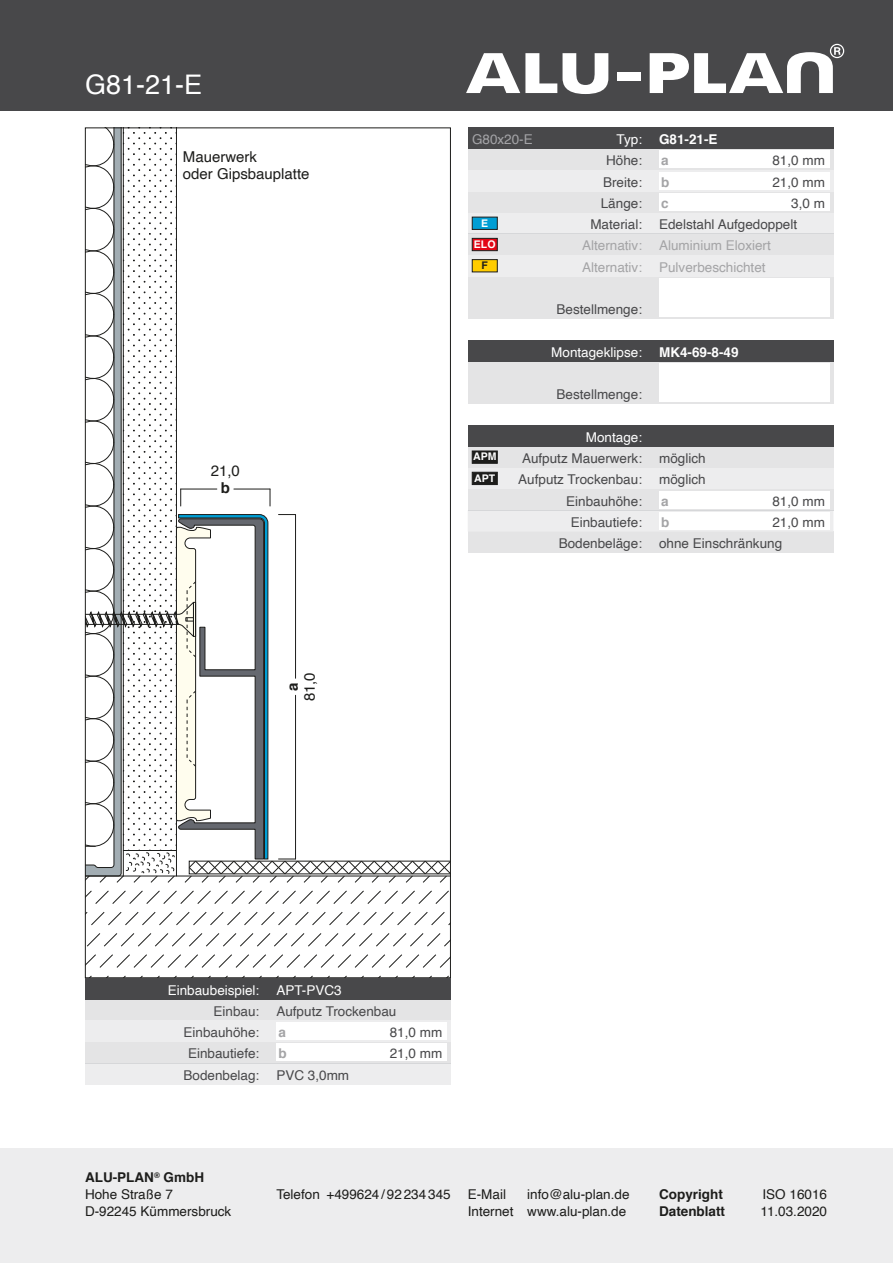
<style>
.page{position:relative;width:893px;height:1263px;background:#fff}
.page>*{position:absolute;margin:0;border:0;box-sizing:border-box;transform-origin:0 0}
.t1{font:27px "Helvetica";color:#fff}
.t2{font:15px/17px "Helvetica";color:#1d1d1b}
.t3{font:700 15px "Helvetica";color:#1d1d1b}
.t4{font:13.5px "Helvetica";color:#48484a}
.t5{font:13.5px/17px "Helvetica";color:#1d1d1b}
.t6{font:13.5px "Helvetica";color:#a4a4a6}
.t7{font:13.5px "Helvetica";color:#fff}
.t8{font:700 13.5px "Helvetica";color:#1d1d1b}
.t9{font:700 13.5px "Helvetica";color:#fff}
.t10{font:13.5px "Helvetica";color:#a4a4a7}
.t11{font:700 13.5px "Helvetica";color:#a4a4a6}
.t12{font:700 10.5px/21.3px "Helvetica";color:#fff}
.t13{font:700 10.5px "Helvetica";color:#1d1d1b}
.s1{font-weight:700}
</style>
<div class="page">
<div style="left:0;top:1148px;width:893px;height:115px;background:#ededee"></div>
<div style="left:0;top:0;width:893px;height:111px;background:#48484a"></div>
<svg style="left:87px;top:890px;width:362px;height:14px"></svg>
<svg style="left:87px;top:912px;width:362px;height:14px"></svg>
<svg style="left:87px;top:933px;width:362px;height:14px"></svg>
<svg style="left:87px;top:954px;width:362px;height:14px"></svg>
<svg style="left:90px;top:975px;width:359px;height:1px"></svg>
<svg style="left:87px;top:130px;width:362px;height:753px"></svg>
<hr style="left:295px;top:514px;width:1px;height:164px;background:#1d1d1b">
<hr style="left:295px;top:695px;width:1px;height:164px;background:#1d1d1b">
<div style="left:468px;top:468px;width:365px;height:21px;background:#ededee"></div>
<div style="left:468px;top:446px;width:365px;height:22px;background:#e4e4e5"></div>
<div style="left:468px;top:531px;width:365px;height:22px;background:#e4e4e5"></div>
<svg style="left:468px;top:489px;width:365px;height:42px"></svg>
<div style="left:659px;top:491px;width:170px;height:17px;background:#fff"></div>
<div style="left:468px;top:425px;width:365px;height:21px;background:#48484a"></div>
<div style="left:85px;top:999px;width:366px;height:21px;background:#e4e4e5"></div>
<svg style="left:85px;top:1020px;width:366px;height:64px"></svg>
<div style="left:276px;top:1023px;width:170px;height:17px;background:#fff"></div>
<div style="left:85px;top:978px;width:366px;height:21px;background:#48484a"></div>
<div style="left:468px;top:276px;width:365px;height:43px;background:#e4e4e5"></div>
<div style="left:659px;top:279px;width:170px;height:38px;background:#fff"></div>
<svg style="left:468px;top:213px;width:365px;height:63px;background:#e9e9ea"></svg>
<div style="left:468px;top:191px;width:365px;height:22px;background:#e4e4e5"></div>
<div style="left:659px;top:193px;width:170px;height:17px;background:#fff"></div>
<div style="left:468px;top:170px;width:365px;height:21px;background:#ededee"></div>
<div style="left:659px;top:172px;width:170px;height:17px;background:#fff"></div>
<div style="left:468px;top:149px;width:365px;height:21px;background:#e4e4e5"></div>
<div style="left:659px;top:151px;width:170px;height:17px;background:#fff"></div>
<div style="left:468px;top:128px;width:365px;height:21px;background:#48484a"></div>
<div style="left:468px;top:361px;width:365px;height:43px;background:#e4e4e5"></div>
<div style="left:659px;top:364px;width:170px;height:38px;background:#fff"></div>
<div style="left:468px;top:340px;width:365px;height:21px;background:#48484a"></div>
<div style="left:472px;top:451px;width:25px;height:12px;background:#1d1d1b"></div>
<div style="left:472px;top:472px;width:25px;height:13px;background:#1d1d1b;border:1px solid #1d1d1b"></div>
<div style="left:472px;top:259px;width:25px;height:13px;background:#fc0;border:1px solid #1d1d1b"></div>
<div style="left:472px;top:238px;width:25px;height:13px;background:#e30614;border:1px solid #1d1d1b"></div>
<div style="left:472px;top:217px;width:25px;height:13px;background:#009ed4;border:1px solid #1d1d1b"></div>
<svg style="left:650px;top:44px;width:194px;height:49px"></svg>
<div style="left:617px;top:72px;width:23px;height:9px;background:#fff"></div>
<svg style="left:466px;top:53px;width:142px;height:41px"></svg>
<h1 class="t1" style="left:85px;top:63px;width:119px">G81-21-E</h1>
<p class="t2" style="left:183px;top:148px;width:128px">Mauerwerk<br>oder Gipsbauplatte</p>
<p class="t2" style="left:211px;top:462px;width:31px">21,0</p>
<p class="t3" style="left:221px;top:475px;width:11px">b</p>
<p class="t2" style="left:302px;top:701px;width:31px;rotate:-90deg">81,0</p>
<p class="t3" style="left:280px;top:691px;width:10px;rotate:-90deg">a</p>
<p class="t10" style="left:472px;top:129px;width:62px">G80x20-E</p>
<p class="t7" style="left:617px;top:129px;width:27px">Typ:</p>
<p class="t9" style="left:659px;top:128px;width:60px">G81-21-E</p>
<p class="t4" style="left:606px;top:150px;width:38px">Höhe:</p>
<p class="t11" style="left:661px;top:150px;width:9px">a</p>
<p class="t4" style="left:772px;top:150px;width:54px">81,0 mm</p>
<p class="t4" style="left:603px;top:171px;width:41px">Breite:</p>
<p class="t11" style="left:661px;top:171px;width:10px">b</p>
<p class="t4" style="left:772px;top:171px;width:54px">21,0 mm</p>
<p class="t4" style="left:601px;top:193px;width:43px">Länge:</p>
<p class="t11" style="left:661px;top:192px;width:9px">c</p>
<p class="t4" style="left:791px;top:193px;width:35px">3,0 m</p>
<p class="t12" style="left:481px;top:212px;width:9px">E</p>
<p class="t12" style="left:474px;top:234px;width:23px">ELO</p>
<p class="t13" style="left:482px;top:257px;width:8px">F</p>
<p class="t4" style="left:659px;top:214px;width:140px">Edelstahl Aufgedoppelt</p>
<p class="t6" style="left:659px;top:256px;width:108px">Pulverbeschichtet</p>
<p class="t4" style="left:590px;top:214px;width:53px">Material:</p>
<p class="t6" style="left:582px;top:256px;width:62px">Alternativ:</p>
<p class="t6" style="left:582px;top:235px;width:62px">Alternativ:</p>
<p class="t6" style="left:659px;top:235px;width:113px">Aluminium Eloxiert</p>
<p class="t4" style="left:556px;top:299px;width:87px">Bestellmenge:</p>
<p class="t7" style="left:551px;top:342px;width:92px">Montageklipse:</p>
<p class="t9" style="left:659px;top:341px;width:81px">MK4-69-8-49</p>
<p class="t4" style="left:556px;top:384px;width:87px">Bestellmenge:</p>
<p class="t12" style="left:473px;top:446px;width:25px">APM<br>APT</p>
<p class="t7" style="left:586px;top:427px;width:58px">Montage:</p>
<p class="t4" style="left:518px;top:469px;width:125px">Aufputz Trockenbau:</p>
<p class="t4" style="left:659px;top:469px;width:48px">möglich</p>
<p class="t4" style="left:522px;top:448px;width:122px">Aufputz Mauerwerk:</p>
<p class="t4" style="left:659px;top:448px;width:48px">möglich</p>
<p class="t4" style="left:566px;top:490px;width:77px">Einbauhöhe:</p>
<p class="t11" style="left:661px;top:490px;width:9px">a</p>
<p class="t4" style="left:772px;top:490px;width:54px">81,0 mm</p>
<p class="t4" style="left:571px;top:512px;width:73px">Einbautiefe:</p>
<p class="t11" style="left:661px;top:511px;width:10px">b</p>
<p class="t4" style="left:772px;top:512px;width:54px">21,0 mm</p>
<p class="t4" style="left:559px;top:533px;width:85px">Bodenbeläge:</p>
<p class="t4" style="left:659px;top:533px;width:125px">ohne Einschränkung</p>
<p class="t7" style="left:168px;top:979px;width:93px">Einbaubeispiel:</p>
<p class="t4" style="left:214px;top:1001px;width:47px">Einbau:</p>
<p class="t7" style="left:276px;top:979px;width:67px">APT-PVC3</p>
<p class="t4" style="left:276px;top:1001px;width:122px">Aufputz Trockenbau</p>
<p class="t4" style="left:184px;top:1022px;width:77px">Einbauhöhe:</p>
<p class="t11" style="left:279px;top:1021px;width:9px">a</p>
<p class="t4" style="left:390px;top:1022px;width:54px">81,0 mm</p>
<p class="t4" style="left:188px;top:1043px;width:73px">Einbautiefe:</p>
<p class="t11" style="left:279px;top:1043px;width:10px">b</p>
<p class="t4" style="left:390px;top:1043px;width:54px">21,0 mm</p>
<p class="t4" style="left:184px;top:1064px;width:77px">Bodenbelag:</p>
<p class="t4" style="left:276px;top:1064px;width:74px">PVC 3,0mm</p>
<p class="t5" style="left:85px;top:1169px;width:148px"><span class="s1">ALU-PLAN</span><sup>®</sup> <span class="s1">GmbH<br></span>Hohe Straße 7<br>D-92245 Kümmersbruck</p>
<p class="t5" style="left:276px;top:1186px;width:176px">Telefon +499624 /92234345</p>
<p class="t8" style="left:659px;top:1183px;width:65px">Copyright</p>
<p class="t5" style="left:762px;top:1186px;width:66px">ISO 16016</p>
<p class="t8" style="left:659px;top:1200px;width:68px">Datenblatt</p>
<p class="t5" style="left:760px;top:1203px;width:68px">11.03.2020</p>
<p class="t5" style="left:468px;top:1186px;width:163px;text-align:right">info@alu-plan.de<br>Internet www.alu-plan.de</p>
<p class="t5" style="left:468px;top:1186px;width:40px">E-Mail</p>
</div>
